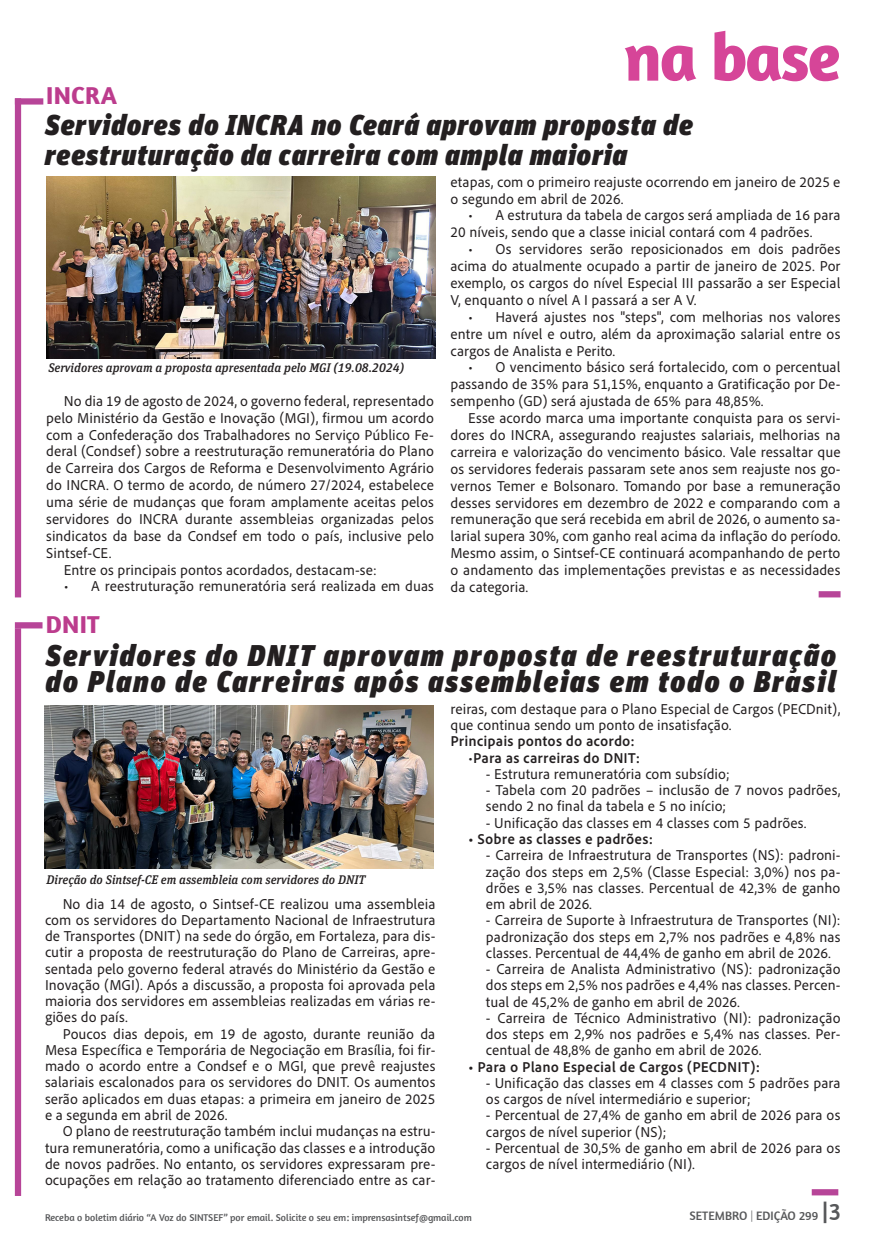
<style>
.page{position:relative;width:886px;height:1241px;background:#fff}
.page>*{position:absolute;margin:0;border:0;box-sizing:border-box;transform-origin:0 0}
.cabeça_de_página{font:700 68.75px "Amaranth";letter-spacing:-.03em;color:#d64598}
.t1{font:italic 900 30px/26.2px "FF Unit Pro";letter-spacing:.07em;color:#231f20}
.t2{font:italic 900 28.75px/30px "FF Unit Pro";letter-spacing:.04em;color:#231f20}
.t3{font:700 25px "Amaranth";letter-spacing:.01em;color:#bc3c8d}
.t4{font:15px/16.2px "Adobe Clean UX";color:#231f20;text-align:justify}
.t5{font:700 15px "Adobe Clean UX";color:#231f20}
.t6{font:italic 500 12.5px "FF Unit Slab Pro";color:#231f20}
.t7{font:12.5px "Amaranth";color:#57585a}
.t8{font:10px "Amaranth";color:#57585a}
.s1{font-weight:400}
.s2{font-family:"Unit Pro";font-weight:300}
.s3{font-size:25px}
</style>
<div class="page">
<div style="left:15px;top:98px;width:28px;height:6px;background:#b74598"></div>
<div style="left:15px;top:98px;width:6px;height:499px;background:#b74598"></div>
<svg style="left:812px;top:1189px;width:26px;height:6px"></svg>
<div style="left:15px;top:622px;width:28px;height:6px;background:#b74598"></div>
<div style="left:818px;top:591px;width:22px;height:6px;background:#b74598"></div>
<div style="left:15px;top:628px;width:6px;height:567px;background:#b74598"></div>
<img style="left:46px;top:176px;width:389px;height:182px">
<img style="left:44px;top:705px;width:390px;height:163px">
<p class="cabeça_de_página" style="left:623px;top:13px;width:218px">na base</p>
<p class="t2" style="left:45px;top:108px;width:649px">Servidores do INCRA no Ceará aprovam proposta de reestruturação da carreira com ampla maioria</p>
<p class="t3" style="left:46px;top:80px;width:72px">INCRA</p>
<p class="t6" style="left:48px;top:359px;width:357px">Servidores aprovam a proposta apresentada pelo MGI (19.08.2024)</p>
<p class="t4" style="left:46px;top:392px;width:389px;line-height:16.9px;text-indent:18px">No dia 19 de agosto de 2024, o governo federal, representado pelo Ministério da Gestão e Inovação (MGI), firmou um acordo com a Confederação dos Trabalhadores no Serviço Público Fe&shy;deral (Condsef) sobre a reestruturação remuneratória do Plano de Carreira dos Cargos de Reforma e Desenvolvimento Agrário do INCRA. O termo de acordo, de número 27/2024, estabelece uma série de mudanças que foram amplamente aceitas pelos servidores do INCRA durante assembleias organizadas pelos sindicatos da base da Condsef em todo o país, inclusive pelo Sintsef-CE.</p>
<p class="t4" style="left:64px;top:561px;width:314px">Entre os principais pontos acordados, destacam-se:</p>
<p class="t4" style="left:64px;top:578px;width:371px">• A reestruturação remuneratória será realizada em duas</p>
<p class="t4" style="left:450px;top:173px;width:391px;line-height:16.9px">etapas, com o primeiro reajuste ocorrendo em janeiro de 2025 e o segundo em abril de 2026.</p>
<p class="t4" style="left:450px;top:206px;width:391px;line-height:16.9px;text-indent:18px">• A estrutura da tabela de cargos será ampliada de 16 para<br>20 níveis, sendo que a classe inicial contará com 4 padrões.</p>
<p class="t4" style="left:450px;top:240px;width:391px;line-height:16.9px;text-indent:18px">• Os servidores serão reposicionados em dois padrões acima do atualmente ocupado a partir de janeiro de 2025. Por exemplo, os cargos do nível Especial III passarão a ser Especial V, enquanto o nível A I passará a ser A V.</p>
<p class="t4" style="left:450px;top:308px;width:391px;line-height:16.9px;text-indent:18px">• Haverá ajustes nos "steps", com melhorias nos valores entre um nível e outro, além da aproximação salarial entre os cargos de Analista e Perito.</p>
<p class="t4" style="left:450px;top:358px;width:392px;line-height:16.9px;text-indent:18px">• O vencimento básico será fortalecido, com o percentual passando de 35% para 51,15%, enquanto a Gratificação por De&shy;sempenho (GD) será ajustada de 65% para 48,85%.</p>
<p class="t4" style="left:450px;top:409px;width:392px;line-height:16.9px;text-indent:18px">Esse acordo marca uma importante conquista para os servi&shy;dores do INCRA, assegurando reajustes salariais, melhorias na carreira e valorização do vencimento básico. Vale ressaltar que os servidores federais passaram sete anos sem reajuste nos go&shy;vernos Temer e Bolsonaro. Tomando por base a remuneração desses servidores em dezembro de 2022 e comparando com a remuneração que será recebida em abril de 2026, o aumento sa&shy;larial supera 30%, com ganho real acima da inflação do período.<br>Mesmo assim, o Sintsef-CE continuará acompanhando de perto o andamento das implementações previstas e as necessidades da categoria.</p>
<p class="t3" style="left:46px;top:608px;width:56px">DNIT</p>
<p class="t1" style="left:46px;top:640px;width:792px">Servidores do DNIT aprovam proposta de reestruturação do Plano de Carreiras após assembleias em todo o Brasil</p>
<p class="t6" style="left:47px;top:870px;width:320px">Direção do Sintsef-CE em assembleia com servidores do DNIT</p>
<p class="t4" style="left:45px;top:894px;width:392px;text-indent:18px">No dia 14 de agosto, o Sintsef-CE realizou uma assembleia com os servidores do Departamento Nacional de Infraestrutura de Transportes (DNIT) na sede do órgão, em Fortaleza, para dis&shy;cutir a proposta de reestruturação do Plano de Carreiras, apre&shy;sentada pelo governo federal através do Ministério da Gestão e Inovação (MGI). Após a discussão, a proposta foi aprovada pela maioria dos servidores em assembleias realizadas em várias re&shy;giões do país.</p>
<p class="t4" style="left:45px;top:1024px;width:392px;text-indent:18px">Poucos dias depois, em 19 de agosto, durante reunião da Mesa Específica e Temporária de Negociação em Brasília, foi fir&shy;mado o acordo entre a Condsef e o MGI, que prevê reajustes salariais escalonados para os servidores do DNIT. Os aumentos serão aplicados em duas etapas: a primeira em janeiro de 2025 e a segunda em abril de 2026.</p>
<p class="t4" style="left:45px;top:1122px;width:392px;text-indent:18px">O plano de reestruturação também inclui mudanças na estru&shy;tura remuneratória, como a unificação das classes e a introdução de novos padrões. No entanto, os servidores expressaram pre&shy;ocupações em relação ao tratamento diferenciado entre as car-</p>
<p class="t4" style="left:450px;top:700px;width:391px">reiras, com destaque para o Plano Especial de Cargos (PECDnit), que continua sendo um ponto de insatisfação.</p>
<p class="t5" style="left:450px;top:731px;width:186px">Principais pontos do acordo:</p>
<p class="t5" style="left:468px;top:748px;width:173px"><span class="s1">•</span>Para as carreiras do DNIT:</p>
<p class="t4" style="left:486px;top:765px;width:245px">- Estrutura remuneratória com subsídio;</p>
<p class="t4" style="left:486px;top:781px;width:356px">- Tabela com 20 padrões – inclusão de 7 novos padrões, sendo 2 no final da tabela e 5 no início;</p>
<p class="t4" style="left:486px;top:814px;width:322px">- Unificação das classes em 4 classes com 5 padrões.</p>
<p class="t5" style="left:468px;top:829px;width:186px">• Sobre as classes e padrões:</p>
<p class="t4" style="left:486px;top:846px;width:356px">- Carreira de Infraestrutura de Transportes (NS): padroni&shy;zação dos steps em 2,5% (Classe Especial: 3,0%) nos pa&shy;drões e 3,5% nas classes. Percentual de 42,3% de ganho em abril de 2026.</p>
<p class="t4" style="left:486px;top:911px;width:356px">- Carreira de Suporte à Infraestrutura de Transportes (NI): padronização dos steps em 2,7% nos padrões e 4,8% nas classes. Percentual de 44,4% de ganho em abril de 2026.</p>
<p class="t4" style="left:486px;top:960px;width:356px">- Carreira de Analista Administrativo (NS): padronização dos steps em 2,5% nos padrões e 4,4% nas classes. Percen&shy;tual de 45,2% de ganho em abril de 2026.</p>
<p class="t4" style="left:486px;top:1009px;width:356px">- Carreira de Técnico Administrativo (NI): padronização dos steps em 2,9% nos padrões e 5,4% nas classes. Per&shy;centual de 48,8% de ganho em abril de 2026.</p>
<p class="t5" style="left:468px;top:1056px;width:293px">• Para o Plano Especial de Cargos (PECDNIT):</p>
<p class="t4" style="left:486px;top:1074px;width:356px">- Unificação das classes em 4 classes com 5 padrões para os cargos de nível intermediário e superior;</p>
<p class="t4" style="left:486px;top:1106px;width:356px">- Percentual de 27,4% de ganho em abril de 2026 para os cargos de nível superior (NS);</p>
<p class="t4" style="left:486px;top:1139px;width:356px">- Percentual de 30,5% de ganho em abril de 2026 para os cargos de nível intermediário (NI).</p>
<p class="t8" style="left:45px;top:1211px;width:428px">Receba o boletim diário “A Voz do SINTSEF” por email. Solicite o seu em: imprensasintsef@gmail.com</p>
<p class="t7" style="left:689px;top:1207px;width:153px">SETEMBRO <span class="s2">|</span> EDIÇÃO 299 <span class="s3">|3</span></p>
</div>
